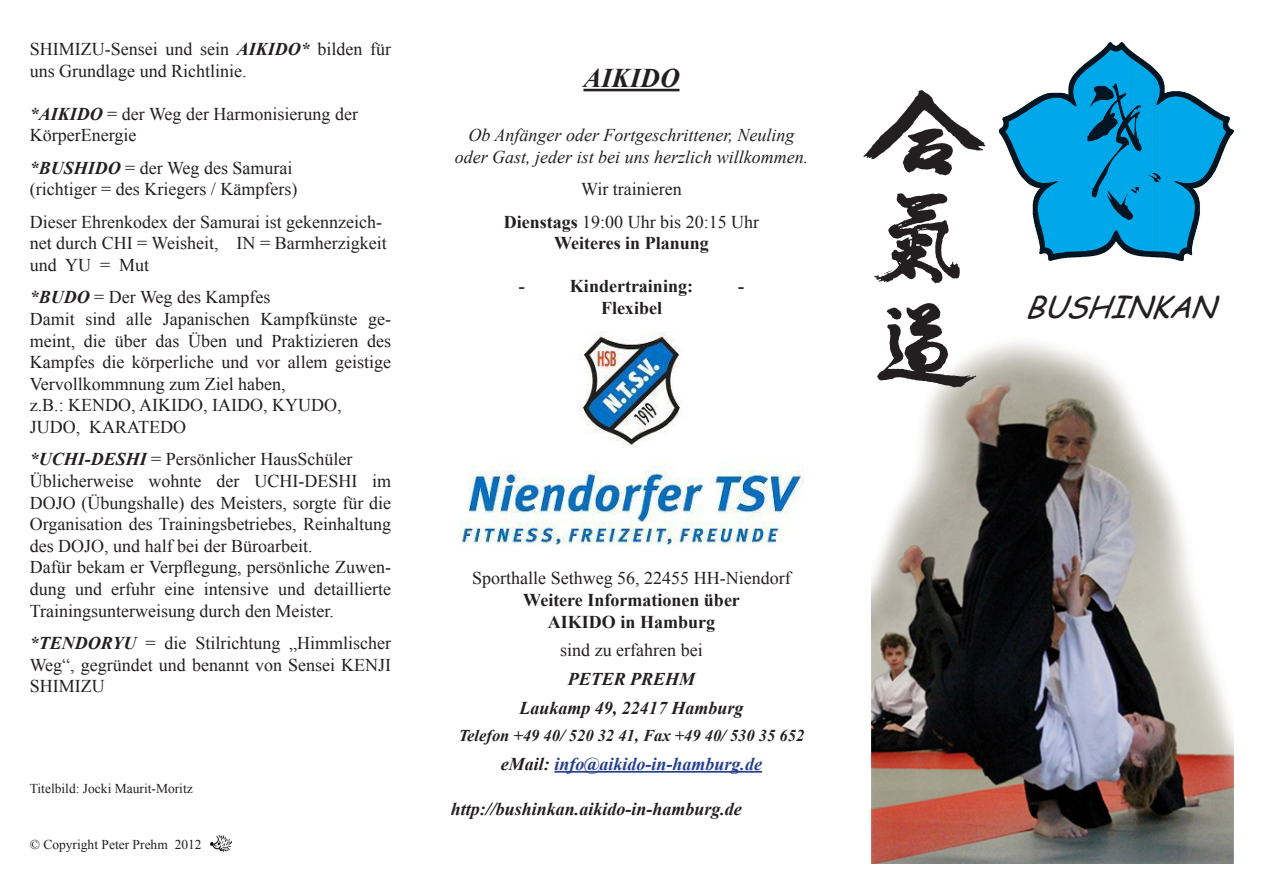
<style>
.page{position:relative;width:1263px;height:893px;background:#fff}
.page>*{position:absolute;margin:0;border:0;box-sizing:border-box;transform-origin:0 0}
.t1{font:italic 30px "Comic Sans MS";color:#231f20}
.t2{font:italic 700 27px "Times New Roman";color:#231f20}
.t3{font:18px/21.6px "Times New Roman";color:#231f20}
.t4{font:italic 18px "Times New Roman";color:#231f20}
.t5{font:700 18px "Times New Roman";color:#231f20}
.t6{font:italic 700 18px "Times New Roman";color:#231f20}
.t7{font:italic 700 18px "Times New Roman";color:#253f8e}
.t8{font:italic 700 16.5px "Times New Roman";color:#231f20}
.t9{font:13.5px "Times New Roman";color:#231f20}
.s1{font-weight:700;font-style:italic}
.s2{font-weight:700}
.s3{color:#231f20}
</style>
<div class="page">
<hr style="left:583px;top:89px;width:96px;height:2px;background:#231f20">
<hr style="left:554px;top:771px;width:208px;height:2px;background:#253f8e">
<img style="left:872px;top:342px;width:361px;height:521px">
<img style="left:863px;top:90px;width:125px;height:298px">
<img style="left:210px;top:836px;width:21px;height:16px">
<svg style="left:1000px;top:43px;width:233px;height:217px;fill:#00a7e9"></svg>
<img style="left:460px;top:331px;width:343px;height:214px">
<p class="t3" style="left:30px;top:38px;width:363px">SHIMIZU-Sensei und sein <span class="s1">AIKIDO*</span> bilden für uns Grundlage und Richtlinie.</p>
<p class="t3" style="left:30px;top:103px;width:330px"><span class="s1">*AIKIDO</span> = der Weg der Harmonisierung der<br>KörperEnergie</p>
<p class="t3" style="left:30px;top:157px;width:264px"><span class="s1">*BUSHIDO</span> = der Weg des Samurai</p>
<p class="t3" style="left:30px;top:178px;width:269px">(richtiger = des Kriegers / Kämpfers)</p>
<p class="t3" style="left:30px;top:211px;width:358px">Dieser Ehrenkodex der Samurai ist gekennzeich&shy;net durch CHI = Weisheit, IN = Barmherzigkeit und YU = Mut</p>
<p class="t3" style="left:30px;top:286px;width:242px"><span class="s1">*BUDO</span> = Der Weg des Kampfes</p>
<p class="t3" style="left:30px;top:308px;width:363px;text-align:justify">Damit sind alle Japanischen Kampfkünste ge&shy;meint, die über das Üben und Praktizieren des Kampfes die körperliche und vor allem geistige Vervollkommnung zum Ziel haben,</p>
<p class="t3" style="left:30px;top:394px;width:313px">z.B.: KENDO, AIKIDO, IAIDO, KYUDO,<br>JUDO, KARATEDO</p>
<p class="t3" style="left:30px;top:448px;width:324px"><span class="s1">*UCHI-DESHI</span> = Persönlicher HausSchüler</p>
<p class="t3" style="left:30px;top:470px;width:363px;text-align:justify">Üblicherweise wohnte der UCHI-DESHI im DOJO (Übungshalle) des Meisters, sorgte für die Organisation des Trainingsbetriebes, Reinhaltung des DOJO, und half bei der Büroarbeit.</p>
<p class="t3" style="left:30px;top:556px;width:363px;text-align:justify">Dafür bekam er Verpflegung, persönliche Zuwen&shy;dung und erfuhr eine intensive und detaillierte Trainingsunterweisung durch den Meister.</p>
<p class="t3" style="left:30px;top:632px;width:363px;text-align:justify"><span class="s1">*TENDORYU</span> = die Stilrichtung „Himmlischer Weg“, gegründet und benannt von Sensei KENJI SHIMIZU</p>
<p class="t9" style="left:30px;top:779px;width:165px">Titelbild: Jocki Maurit-Moritz</p>
<p class="t9" style="left:30px;top:835px;width:173px">© Copyright Peter Prehm 2012</p>
<p class="t2" style="left:583px;top:59px;width:98px">AIKIDO</p>
<p class="t4" style="left:468px;top:123px;width:328px">Ob Anfänger oder Fortgeschrittener, Neuling</p>
<p class="t4" style="left:455px;top:144px;width:355px">oder Gast, jeder ist bei uns herzlich willkommen.</p>
<p class="t3" style="left:581px;top:178px;width:102px">Wir trainieren</p>
<p class="t3" style="left:504px;top:210px;width:257px"><span class="s2">Dienstags</span> 19:00 Uhr bis 20:15 Uhr</p>
<p class="t5" style="left:554px;top:231px;width:156px">Weiteres in Planung</p>
<p class="t5" style="left:519px;top:274px;width:7px">-</p>
<p class="t5" style="left:570px;top:274px;width:125px">Kindertraining:</p>
<p class="t5" style="left:738px;top:274px;width:7px">-</p>
<p class="t5" style="left:601px;top:295px;width:63px">Flexibel</p>
<p class="t3" style="left:472px;top:567px;width:320px">Sporthalle Sethweg 56, 22455 HH-Niendorf</p>
<p class="t5" style="left:523px;top:588px;width:218px">Weitere Informationen über</p>
<p class="t5" style="left:548px;top:609px;width:169px">AIKIDO in Hamburg</p>
<p class="t3" style="left:560px;top:639px;width:144px">sind zu erfahren bei</p>
<p class="t6" style="left:568px;top:667px;width:129px">PETER PREHM</p>
<p class="t6" style="left:519px;top:695px;width:226px">Laukamp 49, 22417 Hamburg</p>
<p class="t8" style="left:459px;top:724px;width:347px">Telefon +49 40/ 520 32 41, Fax +49 40/ 530 35 652</p>
<p class="t7" style="left:501px;top:751px;width:262px"><span class="s3">eMail:</span> info@aikido-in-hamburg.de</p>
<p class="t6" style="left:451px;top:796px;width:293px">http://bushinkan.aikido-in-hamburg.de</p>
<p class="t1" style="left:1025px;top:285px;width:206px">BUSHINKAN</p>
</div>
